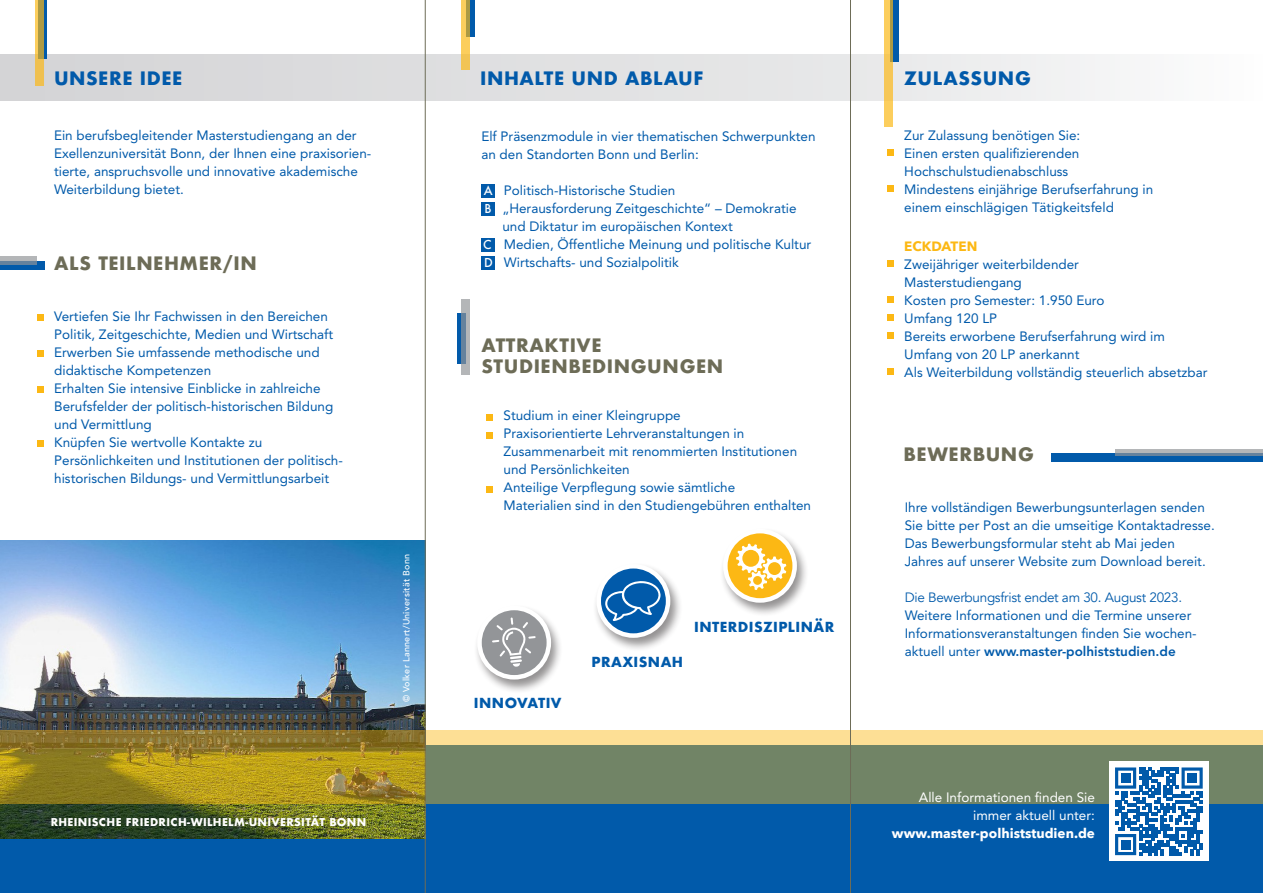
<style>
.page{position:relative;width:1263px;height:893px;background:#fff}
.page>*{position:absolute;margin:0;border:0;box-sizing:border-box;transform-origin:0 0}
.Headline{font:700 18px "Futura";letter-spacing:.03em;color:#6d6c57}
.Headline-2{font:700 18px "Futura";letter-spacing:.03em;color:#015aaa}
.Copy{font:13.5px/18px "Avenir LT Std";color:#015aaa}
.Copy-2{font:13.5px/18px "Avenir LT Std";color:#fff;text-align:right}
.Headline-3{font:700 13.5px "Futura";letter-spacing:.03em;color:#015aaa}
.Copy-3{font:700 13.5px "Avenir Next";color:#fff}
.Copy-4{font:700 13.5px "Avenir Next";color:#fcb814}
.Headline-4{font:500 12px "Futura";color:#fff}
.Headline-5{font:700 10.5px "Futura";letter-spacing:.03em;color:#fff}
.Tabelle{font:500 9px "Avenir LT Std";letter-spacing:.03em;color:#fff}
.s1{font-family:"Avenir"}
.s2{font-weight:800}
</style>
<div class="page">
<div style="left:0;top:54px;width:1263px;height:47px;background:linear-gradient(to right,#d1d1d3,#f7f8f8)"></div>
<div style="left:0;top:746px;width:1263px;height:147px;background:#015aaa"></div>
<img style="left:0;top:540px;width:425px;height:299px">
<div style="left:474px;top:604px;width:89px;height:90px;background:#231f20;opacity:.49"></div>
<svg style="left:479px;top:608px;width:70px;height:69px"></svg>
<div style="left:477px;top:606px;width:74px;height:73px;border:4px solid #fff;border-radius:50%"></div>
<svg style="left:492px;top:617px;width:44px;height:55px;background:#a3a5a8"></svg>
<div style="left:593px;top:563px;width:90px;height:89px;background:#231f20;opacity:.49"></div>
<svg style="left:599px;top:566px;width:69px;height:70px"></svg>
<div style="left:596px;top:564px;width:74px;height:74px;border:4px solid #fff;border-radius:50%"></div>
<svg style="left:605px;top:581px;width:55px;height:40px;background:#2d76b8"></svg>
<div style="left:720px;top:527px;width:89px;height:90px;background:#231f20;opacity:.49"></div>
<svg style="left:725px;top:531px;width:70px;height:69px"></svg>
<div style="left:723px;top:529px;width:74px;height:74px;border:4px solid #fff;border-radius:50%"></div>
<svg style="left:736px;top:544px;width:50px;height:46px"></svg>
<svg style="left:37px;top:315px;width:6px;height:6px"></svg>
<svg style="left:37px;top:351px;width:6px;height:6px"></svg>
<svg style="left:37px;top:387px;width:6px;height:6px"></svg>
<svg style="left:37px;top:441px;width:6px;height:6px"></svg>
<div style="left:481px;top:184px;width:14px;height:13px;background:#015aaa"></div>
<div style="left:481px;top:202px;width:14px;height:13px;background:#015aaa"></div>
<div style="left:481px;top:238px;width:14px;height:13px;background:#015aaa"></div>
<div style="left:481px;top:256px;width:14px;height:13px;background:#015aaa"></div>
<svg style="left:0;top:730px;width:1263px;height:74px;background:#959254"></svg>
<div style="left:1109px;top:761px;width:100px;height:100px;background:#fff"></div>
<svg style="left:1115px;top:767px;width:88px;height:88px"></svg>
<div style="left:1121px;top:773px;width:9px;height:10px;background:#015aaa"></div>
<div style="left:1187px;top:773px;width:10px;height:10px;background:#015aaa"></div>
<div style="left:1121px;top:840px;width:9px;height:9px;background:#015aaa"></div>
<svg style="left:887px;top:150px;width:6px;height:6px"></svg>
<svg style="left:887px;top:186px;width:6px;height:6px"></svg>
<svg style="left:887px;top:261px;width:6px;height:6px"></svg>
<svg style="left:887px;top:297px;width:6px;height:6px"></svg>
<svg style="left:887px;top:315px;width:6px;height:6px"></svg>
<svg style="left:887px;top:333px;width:6px;height:6px"></svg>
<svg style="left:887px;top:369px;width:6px;height:6px"></svg>
<div style="left:486px;top:414px;width:7px;height:6px;background:#fcb814"></div>
<div style="left:486px;top:432px;width:7px;height:6px;background:#fcb814"></div>
<div style="left:486px;top:486px;width:7px;height:6px;background:#fcb814"></div>
<div style="left:466px;top:0;width:9px;height:37px;background:#015aaa"></div>
<div style="left:890px;top:0;width:9px;height:62px;background:#015aaa"></div>
<div style="left:38px;top:0;width:9px;height:59px;background:#015aaa"></div>
<svg style="left:461px;top:0;width:9px;height:70px"></svg>
<svg style="left:35px;top:0;width:9px;height:86px"></svg>
<div style="left:0;top:261px;width:45px;height:9px;background:#015aaa"></div>
<svg style="left:0;top:256px;width:36px;height:9px"></svg>
<div style="left:1051px;top:453px;width:212px;height:9px;background:#015aaa"></div>
<svg style="left:884px;top:0;width:9px;height:126px"></svg>
<svg style="left:1115px;top:449px;width:148px;height:6px"></svg>
<div style="left:457px;top:314px;width:9px;height:50px;background:#015aaa"></div>
<svg style="left:461px;top:299px;width:9px;height:76px"></svg>
<hr style="left:425px;top:0;width:1px;height:893px;background:#6d6c57">
<hr style="left:850px;top:0;width:1px;height:893px;background:#6d6c57">
<p class="Headline-2" style="left:54px;top:65px;width:130px">UNSERE IDEE</p>
<p class="Headline-2" style="left:480px;top:65px;width:225px">INHALTE UND ABLAUF</p>
<p class="Headline-2" style="left:904px;top:66px;width:128px">ZULASSUNG</p>
<p class="Copy" style="left:54px;top:126px;width:319px">Ein berufsbegleitender Masterstudiengang an der Exellenzuniversität Bonn, der Ihnen eine praxisorien&shy;tierte, anspruchsvolle und innovative akademische Weiterbildung bietet.</p>
<p class="Headline" style="left:54px;top:250px;width:204px">ALS TEILNEHMER/IN</p>
<p class="Copy" style="left:54px;top:307px;width:275px">Vertiefen Sie Ihr Fachwissen in den Bereichen</p>
<p class="Copy" style="left:54px;top:325px;width:281px">Politik, Zeitgeschichte, Medien und Wirtschaft</p>
<p class="Copy" style="left:54px;top:343px;width:267px">Erwerben Sie umfassende methodische und</p>
<p class="Copy" style="left:54px;top:361px;width:159px">didaktische Kompetenzen</p>
<p class="Copy" style="left:54px;top:379px;width:268px">Erhalten Sie intensive Einblicke in zahlreiche</p>
<p class="Copy" style="left:54px;top:397px;width:281px">Berufsfelder der politisch-historischen Bildung</p>
<p class="Copy" style="left:54px;top:415px;width:99px">und Vermittlung</p>
<p class="Copy" style="left:54px;top:433px;width:210px">Knüpfen Sie wertvolle Kontakte zu</p>
<p class="Copy" style="left:54px;top:451px;width:290px">Persönlichkeiten und Institutionen der politisch&shy;historischen Bildungs- und Vermittlungsarbeit</p>
<p class="Tabelle" style="left:401px;top:702px;width:150px;rotate:-90deg">© Volker Lannert/Universität Bonn</p>
<p class="Headline-5" style="left:51px;top:815px;width:317px">RHEINISCHE FRIEDRICH-WILHELM-UNIVERSITÄT BONN</p>
<p class="Copy" style="left:481px;top:128px;width:336px">Elf Präsenzmodule in vier thematischen Schwerpunkten</p>
<p class="Copy" style="left:481px;top:146px;width:219px">an den Standorten Bonn und Berlin:</p>
<p class="Copy" style="left:504px;top:182px;width:173px">Politisch-Historische Studien</p>
<p class="Copy" style="left:502px;top:200px;width:296px">„Herausforderung Zeitgeschichte“ – Demokratie und Diktatur im europäischen Kontext</p>
<p class="Copy" style="left:504px;top:236px;width:309px">Medien, Öffentliche Meinung und politische Kultur</p>
<p class="Copy" style="left:504px;top:254px;width:177px">Wirtschafts- und Sozialpolitik</p>
<p class="Headline-4" style="left:484px;top:183px;width:10px">A</p>
<p class="Headline-4" style="left:484px;top:201px;width:9px">B</p>
<p class="Headline-4" style="left:483px;top:236px;width:10px">C</p>
<p class="Headline-4" style="left:484px;top:254px;width:10px">D</p>
<p class="Headline" style="left:481px;top:333px;width:122px">ATTRAKTIVE</p>
<p class="Headline" style="left:481px;top:354px;width:243px">STUDIENBEDINGUNGEN</p>
<p class="Copy" style="left:503px;top:407px;width:179px">Studium in einer Kleingruppe</p>
<p class="Copy" style="left:503px;top:425px;width:295px">Praxisorientierte Lehrveranstaltungen in<br>Zusammenarbeit mit renommierten Institutionen und Persönlichkeiten</p>
<p class="Copy" style="left:503px;top:479px;width:309px">Anteilige Verpflegung sowie sämtliche<br>Materialien sind in den Studiengebühren enthalten</p>
<p class="Headline-3" style="left:474px;top:693px;width:89px">INNOVATIV</p>
<p class="Headline-3" style="left:592px;top:652px;width:93px">PRAXISNAH</p>
<p class="Headline-3" style="left:694px;top:617px;width:142px">INTERDISZIPLINÄR</p>
<p class="Copy" style="left:904px;top:126px;width:178px">Zur Zulassung benötigen Sie:</p>
<p class="Copy" style="left:904px;top:144px;width:177px">Einen ersten qualifizierenden</p>
<p class="Copy" style="left:904px;top:162px;width:166px">Hochschulstudienabschluss</p>
<p class="Copy" style="left:904px;top:180px;width:251px">Mindestens einjährige Berufserfahrung in</p>
<p class="Copy" style="left:904px;top:198px;width:211px">einem einschlägigen Tätigkeitsfeld</p>
<p class="Copy-4" style="left:904px;top:235px;width:75px">ECKDATEN</p>
<p class="Copy" style="left:904px;top:255px;width:176px">Zweijähriger weiterbildender</p>
<p class="Copy" style="left:904px;top:273px;width:119px">Masterstudiengang</p>
<p class="Copy" style="left:904px;top:291px;width:202px">Kosten pro Semester: 1.950 Euro</p>
<p class="Copy" style="left:904px;top:309px;width:94px">Umfang 120 LP</p>
<p class="Copy" style="left:904px;top:327px;width:262px">Bereits erworbene Berufserfahrung wird im</p>
<p class="Copy" style="left:904px;top:345px;width:177px">Umfang von 20 LP anerkannt</p>
<p class="Copy" style="left:904px;top:363px;width:305px">Als Weiterbildung vollständig steuerlich absetzbar</p>
<p class="Headline" style="left:904px;top:442px;width:132px">BEWERBUNG</p>
<p class="Copy" style="left:905px;top:498px;width:302px">Ihre vollständigen Bewerbungsunterlagen senden</p>
<p class="Copy" style="left:905px;top:516px;width:312px">Sie bitte per Post an die umseitige Kontaktadresse.</p>
<p class="Copy" style="left:905px;top:534px;width:272px">Das Bewerbungsformular steht ab Mai jeden</p>
<p class="Copy" style="left:905px;top:552px;width:303px">Jahres auf unserer Website zum Download bereit.</p>
<p class="Copy" style="left:905px;top:588px;width:293px"><span class="s1">Die Bewerbungsfrist endet am 30. August 2023.<br></span>Weitere Informationen und die Termine unserer Informationsveranstaltungen finden Sie wochen&shy;aktuell unter <span class="s2">www.master-polhiststudien.de</span></p>
<p class="Copy-2" style="left:919px;top:789px;width:178px">Alle Informationen finden Sie immer aktuell unter:</p>
<p class="Copy-3" style="left:892px;top:822px;width:205px">www.master-polhiststudien.de</p>
</div>
